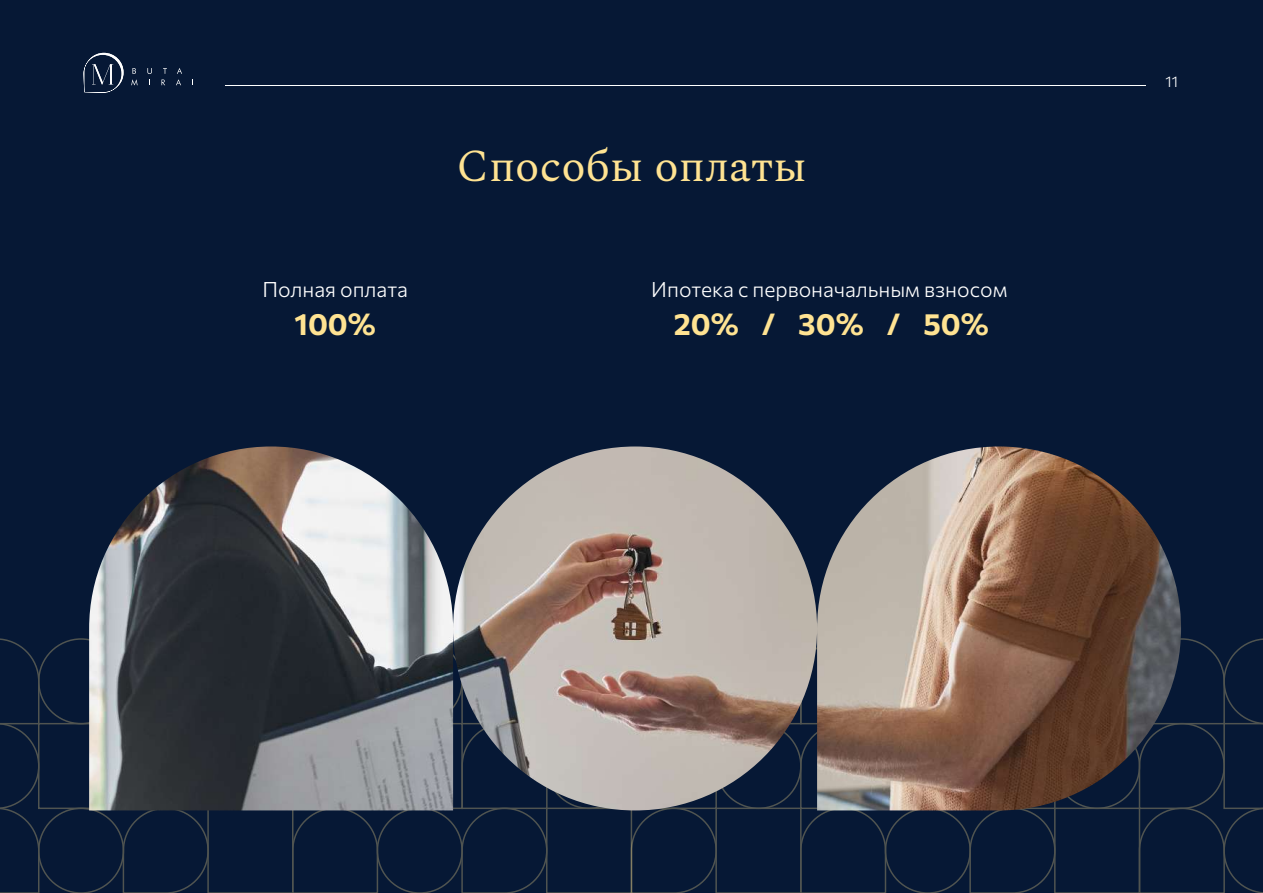
<style>
.page{position:relative;width:1263px;height:893px;background:#061835}
.page>*{position:absolute;margin:0;border:0;box-sizing:border-box;transform-origin:0 0}
.t1{font:45px "Spectral";color:#ffe392}
.t2{font:100 30px "Commissioner";color:#ffe392}
.t3{font:100 21px "Commissioner";color:#fff}
.t4{font:100 15px "Commissioner";color:#fff}
</style>
<div class="page">
<hr style="left:226px;top:85px;width:920px;height:1px;background:#fff">
<svg style="left:161px;top:80px;width:4px;height:5px"></svg>
<svg style="left:131px;top:68px;width:7px;height:17px"></svg>
<svg style="left:147px;top:68px;width:5px;height:6px"></svg>
<svg style="left:163px;top:68px;width:4px;height:6px"></svg>
<svg style="left:176px;top:68px;width:6px;height:17px"></svg>
<svg style="left:83px;top:53px;width:41px;height:40px"></svg>
<svg style="left:632px;top:810px;width:86px;height:83px"></svg>
<svg style="left:1140px;top:638px;width:123px;height:255px"></svg>
<svg style="left:969px;top:810px;width:85px;height:83px"></svg>
<div style="left:885px;top:808px;width:86px;height:85px;border:2px solid #ffe392;border-radius:42px"></div>
<svg style="left:799px;top:810px;width:88px;height:83px"></svg>
<svg style="left:461px;top:810px;width:85px;height:83px"></svg>
<div style="left:377px;top:808px;width:86px;height:85px;border:2px solid #ffe392;border-radius:42px"></div>
<svg style="left:293px;top:810px;width:86px;height:83px"></svg>
<svg style="left:122px;top:810px;width:85px;height:83px"></svg>
<div style="left:38px;top:808px;width:86px;height:85px;border:2px solid #ffe392;border-radius:42px"></div>
<svg style="left:0;top:638px;width:40px;height:255px"></svg>
<img style="left:89px;top:446px;width:1092px;height:364px">
<p class="t3" style="left:262px;top:273px;width:147px">Полная оплата</p>
<h2 class="t2" style="left:294px;top:301px;width:83px">100%</h2>
<h1 class="t1" style="left:456px;top:134px;width:352px">Способы оплаты</h1>
<p class="t3" style="left:651px;top:273px;width:358px">Ипотека с первоначальным взносом</p>
<h2 class="t2" style="left:674px;top:301px;width:317px">20% / 30% / 50%</h2>
<p class="t4" style="left:1165px;top:70px;width:14px">11</p>
</div>
